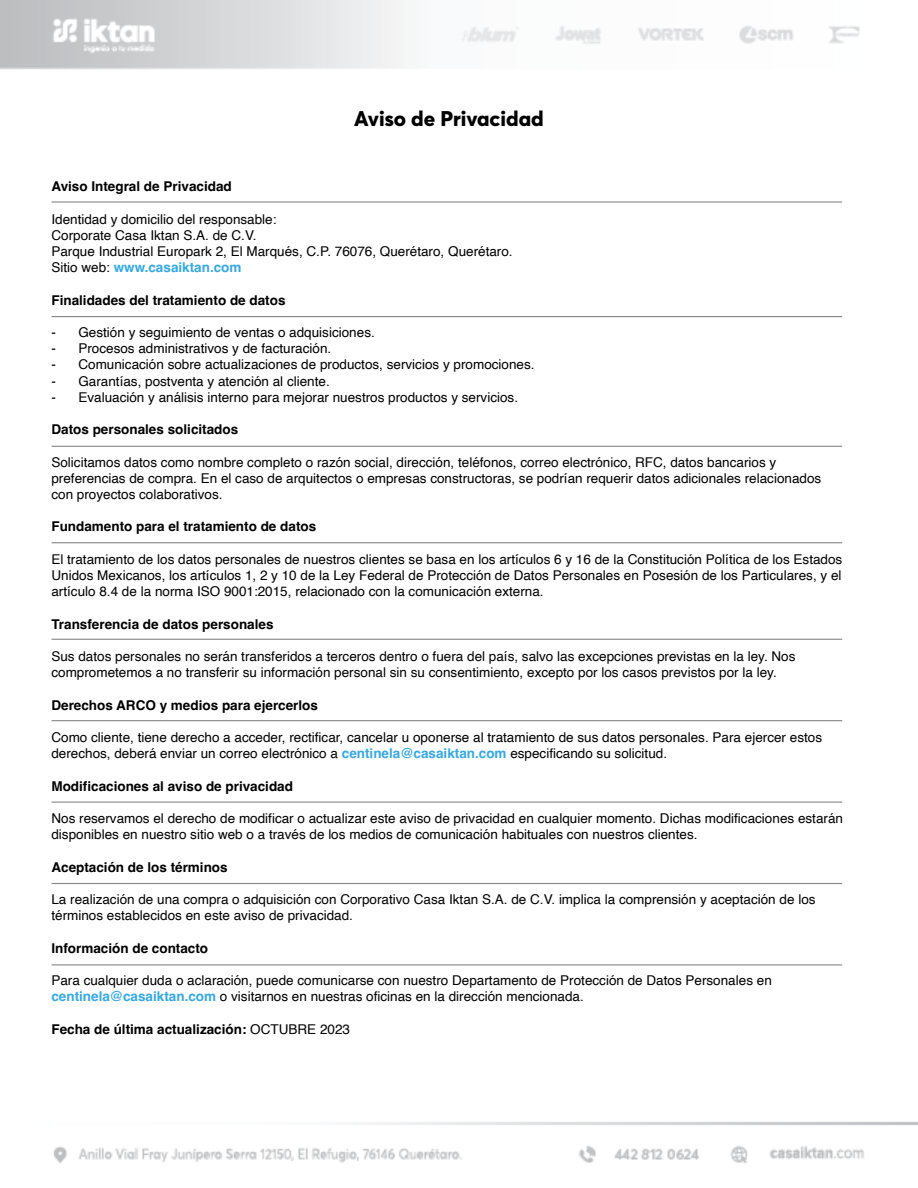
<style>
.page{position:relative;width:918px;height:1188px;background:#fff}
.page>*{position:absolute;margin:0;border:0;box-sizing:border-box;transform-origin:0 0}
.t1{font:800 21px "Averta";color:#000}
.t2{font:13.5px/16.2px "Helvetica";color:#000}
.t3{font:700 13.5px "Helvetica";color:#000}
.s1{font-weight:700;color:#36a9e1}
.s2{font-weight:400}
</style>
<div class="page">
<img style="left:0;top:0;width:918px;height:1164px">
<hr style="left:52px;top:201px;width:790px;height:2px;background:#878787">
<hr style="left:52px;top:316px;width:790px;height:1px;background:#878787">
<hr style="left:52px;top:446px;width:790px;height:1px;background:#878787">
<hr style="left:52px;top:542px;width:790px;height:1px;background:#878787">
<hr style="left:52px;top:639px;width:790px;height:1px;background:#878787">
<hr style="left:52px;top:720px;width:790px;height:1px;background:#878787">
<hr style="left:52px;top:802px;width:790px;height:1px;background:#878787">
<hr style="left:52px;top:883px;width:790px;height:1px;background:#878787">
<hr style="left:52px;top:964px;width:790px;height:1px;background:#878787">
<h1 class="t1" style="left:354px;top:106px;width:191px">Aviso de Privacidad</h1>
<p class="t3" style="left:51px;top:178px;width:182px">Aviso Integral de Privacidad</p>
<p class="t2" style="left:51px;top:211px;width:463px">Identidad y domicilio del responsable:<br>Corporate Casa Iktan S.A. de C.V.<br>Parque Industrial Europark 2, El Marqués, C.P. 76076, Querétaro, Querétaro.<br>Sitio web: <span class="s1">www.casaiktan.com</span></p>
<p class="t3" style="left:51px;top:292px;width:236px">Finalidades del tratamiento de datos</p>
<p class="t2" style="left:51px;top:325px;width:325px">- Gestión y se guimiento de ventas o adquisiciones.</p>
<p class="t2" style="left:51px;top:341px;width:281px">- Procesos administrativos y de facturación.</p>
<p class="t2" style="left:51px;top:357px;width:485px">- Comunicación sobre actualizaciones de productos, servicios y promociones.</p>
<p class="t2" style="left:51px;top:373px;width:280px">- Garantías, postventa y atención al cliente.</p>
<p class="t2" style="left:51px;top:389px;width:468px">- Evaluación y análisis interno para mejorar nuestros productos y servicios.</p>
<p class="t3" style="left:51px;top:421px;width:188px">Datos personales solicitados</p>
<p class="t2" style="left:51px;top:454px;width:771px">Solicitamos datos como nombre completo o razón social, dirección, teléfonos, correo electrónico, RFC, datos bancarios y preferencias de compra. En el caso de arquitectos o empresas constructoras, se podrían requerir datos adicionales relacionados con proyectos colaborativos.</p>
<p class="t3" style="left:51px;top:518px;width:266px">Fundamento para el tratamiento de datos</p>
<p class="t2" style="left:51px;top:551px;width:792px;text-align:justify">El tratamiento de los datos personales de nuestros clientes se basa en los artículos 6 y 16 de la Constitución Política de los Estados Unidos Mexicanos, los artículos 1, 2 y 10 de la Ley Federal de Protección de Datos Personales en Posesión de los Particulares, y el artículo 8.4 de la norma ISO 9001:2015, relacionado con la comunicación externa.</p>
<p class="t3" style="left:51px;top:616px;width:224px">Transferencia de datos personales</p>
<p class="t2" style="left:51px;top:649px;width:746px">Sus datos personales no serán transferidos a terceros dentro o fuera del país, salvo las excepciones previstas en la ley. Nos comprometemos a no transferir su información personal sin su consentimiento, excepto por los casos previstos por la ley.</p>
<p class="t3" style="left:51px;top:697px;width:268px">Derechos ARCO y medios para ejercerlos</p>
<p class="t2" style="left:51px;top:730px;width:772px">Como cliente, tiene derecho a acceder, rectificar, cancelar u oponerse al tratamiento de sus datos personales. Para ejercer estos derechos, deberá enviar un correo electrónico a <span class="s1">centinela@casaiktan.com</span> especificando su solicitud.</p>
<p class="t3" style="left:51px;top:778px;width:243px">Modificaciones al aviso de privacidad</p>
<p class="t2" style="left:51px;top:811px;width:793px">Nos reservamos el derecho de modificar o actualizar este aviso de privacidad en cualquier momento. Dichas modificaciones estarán disponibles en nuestro sitio web o a través de los medios de comunicación habituales con nuestros clientes.</p>
<p class="t3" style="left:51px;top:859px;width:178px">Aceptación de los términos</p>
<p class="t2" style="left:51px;top:892px;width:766px">La realización de una compra o adquisición con Corporativo Casa Iktan S.A. de C.V. implica la comprensión y aceptación de los términos establecidos en este aviso de privacidad.</p>
<p class="t3" style="left:51px;top:940px;width:158px">Información de contacto</p>
<p class="t2" style="left:51px;top:973px;width:722px">Para cualquier duda o aclaración, puede comunicarse con nuestro Departamento de Protección de Datos Personales en <span class="s1">centinela@casaiktan.com</span> o visitarnos en nuestras oficinas en la dirección mencionada.</p>
<p class="t3" style="left:51px;top:1021px;width:300px">Fecha de última actualización: <span class="s2">OCTUBRE 2023</span></p>
</div>
